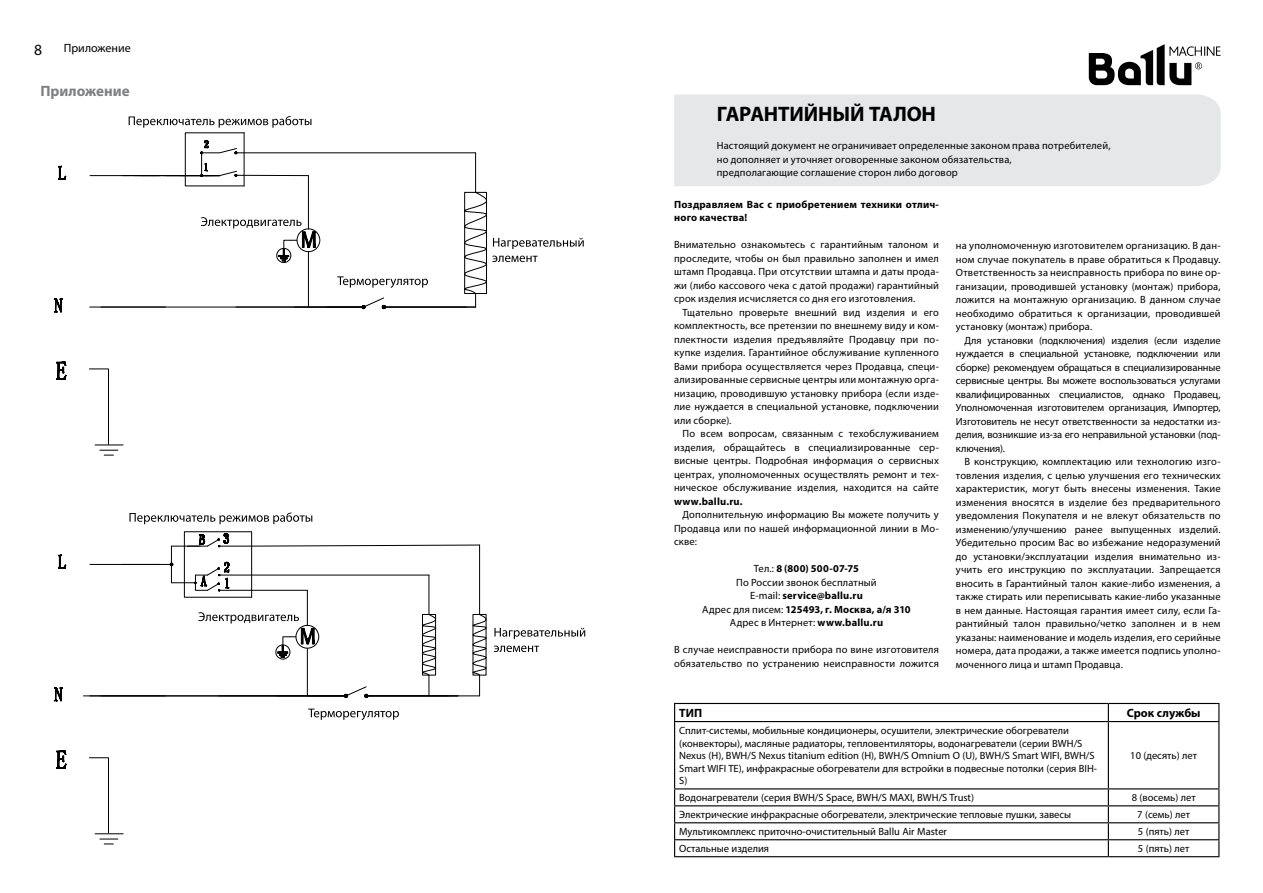
<style>
.page{position:relative;width:1263px;height:893px;background:#fff}
.page>*{position:absolute;margin:0;border:0;box-sizing:border-box;transform-origin:0 0}
.t1{font:700 21px "Myriad Pro";letter-spacing:-.01em;color:#000}
.t2{font:15.6px "Myriad Pro";color:#000}
.t3{font:700 15px "Myriad Pro";color:#7e8082}
.t4{font:700 12px "Myriad Pro";color:#000}
.t5{font:12px "Myriad Pro";color:#000}
.t6{font:10.5px/13.5px "Myriad Pro";letter-spacing:.005em;color:#000;text-align:justify}
.t7{font:700 10.5px/13.5px "Myriad Pro";letter-spacing:.02em;color:#000}
.s1{font-weight:700}
</style>
<div class="page">
<svg style="left:1089px;top:44px;width:131px;height:41px"></svg>
<hr style="left:90px;top:307px;width:76px;height:1px;background:#000">
<hr style="left:90px;top:175px;width:71px;height:1px;background:#000">
<hr style="left:475px;top:153px;width:1px;height:39px;background:#000">
<svg style="left:89px;top:368px;width:34px;height:88px"></svg>
<hr style="left:236px;top:153px;width:240px;height:1px;background:#000">
<svg style="left:53px;top:298px;width:14px;height:82px"></svg>
<svg style="left:58px;top:165px;width:9px;height:15px"></svg>
<hr style="left:382px;top:307px;width:94px;height:1px;background:#000">
<svg style="left:129px;top:116px;width:299px;height:194px"></svg>
<svg style="left:464px;top:192px;width:120px;height:115px"></svg>
<hr style="left:90px;top:695px;width:76px;height:1px;background:#000">
<hr style="left:90px;top:564px;width:71px;height:1px;background:#000">
<svg style="left:89px;top:757px;width:34px;height:88px"></svg>
<svg style="left:53px;top:687px;width:14px;height:82px"></svg>
<svg style="left:58px;top:554px;width:9px;height:15px"></svg>
<hr style="left:83px;top:696px;width:265px;height:1px;background:#000">
<svg style="left:129px;top:512px;width:358px;height:208px"></svg>
<svg style="left:494px;top:628px;width:91px;height:11px"></svg>
<svg style="left:494px;top:646px;width:45px;height:6px"></svg>
<div style="left:674px;top:94px;width:547px;height:92px;background:#e6e7e8"></div>
<hr style="left:674px;top:703px;width:434px;height:1px;background:#000">
<svg style="left:674px;top:704px;width:1px;height:17px"></svg>
<hr style="left:1108px;top:703px;width:111px;height:1px;background:#000">
<svg style="left:1108px;top:704px;width:1px;height:17px"></svg>
<svg style="left:1218px;top:704px;width:1px;height:17px"></svg>
<hr style="left:674px;top:721px;width:434px;height:1px;background:#000">
<hr style="left:674px;top:722px;width:1px;height:66px;background:#000">
<hr style="left:1108px;top:721px;width:111px;height:1px;background:#000">
<hr style="left:1108px;top:722px;width:1px;height:66px;background:#000">
<hr style="left:1218px;top:722px;width:1px;height:66px;background:#000">
<hr style="left:674px;top:788px;width:434px;height:1px;background:#000">
<hr style="left:1108px;top:788px;width:111px;height:1px;background:#000">
<hr style="left:674px;top:805px;width:434px;height:1px;background:#000">
<hr style="left:1108px;top:805px;width:111px;height:1px;background:#000">
<hr style="left:674px;top:822px;width:434px;height:1px;background:#000">
<hr style="left:1108px;top:822px;width:111px;height:1px;background:#000">
<hr style="left:674px;top:839px;width:434px;height:1px;background:#000">
<svg style="left:674px;top:789px;width:1px;height:67px"></svg>
<hr style="left:1108px;top:839px;width:111px;height:1px;background:#000">
<svg style="left:1108px;top:789px;width:1px;height:67px"></svg>
<svg style="left:1218px;top:789px;width:1px;height:67px"></svg>
<hr style="left:674px;top:856px;width:434px;height:1px;background:#000">
<hr style="left:1108px;top:856px;width:111px;height:1px;background:#000">
<h2 class="t2" style="left:34px;top:42px;width:10px">8</h2>
<p class="t5" style="left:64px;top:42px;width:68px">Приложение</p>
<h3 class="t3" style="left:40px;top:84px;width:91px">Приложение</h3>
<h1 class="t1" style="left:717px;top:104px;width:221px">ГАРАНТИЙНЫЙ ТАЛОН</h1>
<p class="t6" style="left:717px;top:139px;width:395px;text-align:left">Настоящий документ не ограничивает определенные законом права потребителей, но дополняет и уточняет оговоренные законом обязательства,<br>предполагающие соглашение сторон либо договор</p>
<p class="t7" style="left:674px;top:198px;width:266px">Поздравляем Вас с приобретением техники отлич&shy;ного качества!</p>
<p class="t6" style="left:674px;top:238px;width:266px">Внимательно ознакомьтесь с гарантийным талоном и проследите, чтобы он был правильно заполнен и имел штамп Продавца. При отсутствии штампа и даты прода&shy;жи (либо кассового чека с датой продажи) гарантийный срок изделия исчисляется со дня его изготовления.</p>
<p class="t6" style="left:674px;top:306px;width:266px;text-indent:9px">Тщательно проверьте внешний вид изделия и его комплектность, все претензии по внешнему виду и ком&shy;плектности изделия предъявляйте Продавцу при по&shy;купке изделия. Гарантийное обслуживание купленного Вами прибора осуществляется через Продавца, специ&shy;ализированные сервисные центры или монтажную орга&shy;низацию, проводившую установку прибора (если изде&shy;лие нуждается в специальной установке, подключении или сборке).</p>
<p class="t6" style="left:674px;top:427px;width:266px;text-indent:9px">По всем вопросам, связанным с техобслуживанием изделия, обращайтесь в специализированные сер&shy;висные центры. Подробная информация о сервисных центрах, уполномоченных осуществлять ремонт и тех&shy;ническое обслуживание изделия, находится на сайте</p>
<p class="t7" style="left:674px;top:495px;width:70px">www.ballu.ru.</p>
<p class="t6" style="left:674px;top:508px;width:266px;text-indent:9px">Дополнительную информацию Вы можете получить у Продавца или по нашей информационной линии в Мо&shy;скве:</p>
<p class="t6" style="left:702px;top:562px;width:210px;text-align:center">Тел.: <span class="s1">8 (800) 500-07-75<br></span>По России звонок бесплатный<br>E-mail: <span class="s1">service@ballu.ru<br></span>Адрес для писем: <span class="s1">125493, г. Москва, а/я 310<br></span>Адрес в Интернет: <span class="s1">www.ballu.ru</span></p>
<p class="t6" style="left:674px;top:643px;width:266px">В случае неисправности прибора по вине изготовителя обязательство по устранению неисправности ложится</p>
<p class="t6" style="left:956px;top:239px;width:266px">на уполномоченную изготовителем организацию. В дан&shy;ном случае покупатель в праве обратиться к Продавцу.<br>Ответственность за неисправность прибора по вине ор&shy;ганизации, проводившей установку (монтаж) прибора, ложится на монтажную организацию. В данном случае необходимо обратиться к организации, проводившей установку (монтаж) прибора.</p>
<p class="t6" style="left:956px;top:334px;width:266px;text-indent:9px">Для установки (подключения) изделия (если изделие нуждается в специальной установке, подключении или сборке) рекомендуем обращаться в специализированные сервисные центры. Вы можете воспользоваться услугами квалифицированных специалистов, однако Продавец, Уполномоченная изготовителем организация, Импортер, Изготовитель не несут ответственности за недостатки из&shy;делия, возникшие из-за его неправильной установки (под&shy;ключения).</p>
<p class="t6" style="left:956px;top:455px;width:266px;text-indent:9px">В конструкцию, комплектацию или технологию изго&shy;товления изделия, с целью улучшения его технических характеристик, могут быть внесены изменения. Такие изменения вносятся в изделие без предварительного уведомления Покупателя и не влекут обязательств по изменению/улучшению ранее выпущенных изделий.<br>Убедительно просим Вас во избежание недоразумений до установки/эксплуатации изделия внимательно из&shy;учить его инструкцию по эксплуатации. Запрещается вносить в Гарантийный талон какие-либо изменения, а также стирать или переписывать какие-либо указанные в нем данные. Настоящая гарантия имеет силу, если Га&shy;рантийный талон правильно/четко заполнен и в нем указаны: наименование и модель изделия, его серийные номера, дата продажи, а также имеется подпись уполно&shy;моченного лица и штамп Продавца.</p>
<p class="t4" style="left:679px;top:707px;width:24px">ТИП</p>
<p class="t4" style="left:1127px;top:707px;width:75px">Срок службы</p>
<p class="t6" style="left:679px;top:724px;width:419px;line-height:12.6px;text-align:left">Сплит-системы, мобильные кондиционеры, осушители, электрические обогреватели (конвекторы), масляные радиаторы, тепловентиляторы, водонагреватели (серии BWH/S Nexus (H), BWH/S Nexus titanium edition (H), BWH/S Omnium O (U), BWH/S Smart WIFI, BWH/S Smart WIFI TE), инфракрасные обогреватели для встройки в подвесные потолки (серия BIH-S)</p>
<p class="t6" style="left:1130px;top:749px;width:68px">10 (десять) лет</p>
<p class="t6" style="left:679px;top:791px;width:296px">Водонагреватели (серия BWH/S Space, BWH/S MAXI, BWH/S Trust)</p>
<p class="t6" style="left:1132px;top:791px;width:65px">8 (восемь) лет</p>
<p class="t6" style="left:679px;top:808px;width:394px">Электрические инфракрасные обогреватели, электрические тепловые пушки, завесы</p>
<p class="t6" style="left:1137px;top:808px;width:54px">7 (семь) лет</p>
<p class="t6" style="left:679px;top:825px;width:269px">Мультикомплекс приточно-очистительный Ballu Air Master</p>
<p class="t6" style="left:1138px;top:825px;width:53px">5 (пять) лет</p>
<p class="t6" style="left:679px;top:842px;width:91px">Остальные изделия</p>
<p class="t6" style="left:1138px;top:842px;width:53px">5 (пять) лет</p>
</div>
